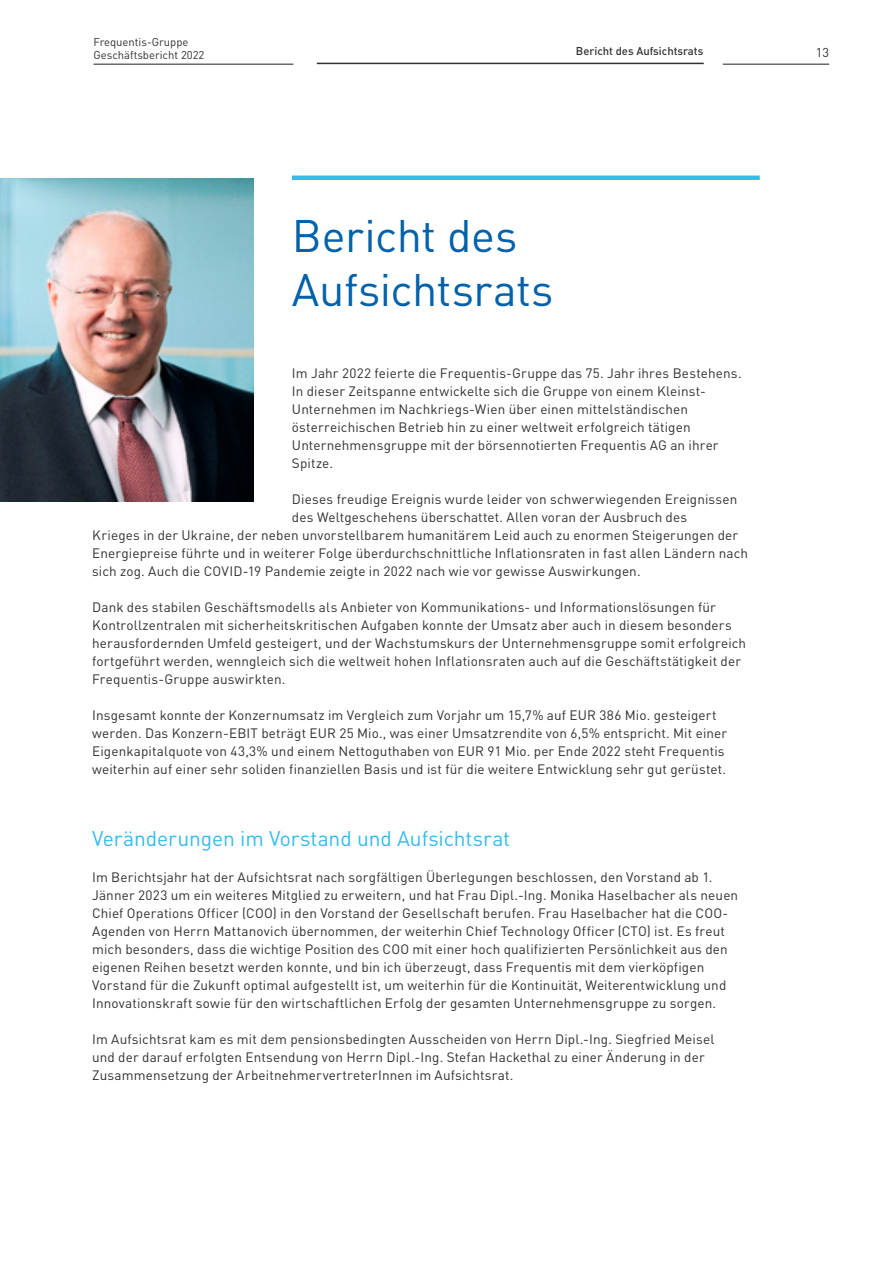
<style>
.page{position:relative;width:893px;height:1263px;background:#fff}
.page>*{position:absolute;margin:0;border:0;box-sizing:border-box;transform-origin:0 0}
.t1{font:45px/54px "DINOT";letter-spacing:-.01em;color:#0161aa}
.t2{font:21px "DINOT";letter-spacing:-.005em;color:#34bced}
.t3{font:13.5px/18px "DINOT";letter-spacing:.01em;color:#312f30}
.t4{font:12.75px "DINOT";color:#312f30}
.t5{font:11.25px "DINOT";color:#312f30}
.t6{font:500 11.25px "DINOT";color:#312f30}
</style>
<div class="page">
<hr style="left:723px;top:64px;width:106px;height:1px;background:#231f20">
<hr style="left:94px;top:64px;width:199px;height:1px;background:#231f20">
<hr style="left:317px;top:63px;width:387px;height:1px;background:#312f30">
<img style="left:0;top:179px;width:254px;height:323px">
<hr style="left:292px;top:176px;width:468px;height:4px;background:#34bced">
<p class="t5" style="left:94px;top:33px;width:96px">Frequentis-Gruppe</p>
<p class="t6" style="left:576px;top:44px;width:129px">Bericht des Aufsichtsrats</p>
<p class="t5" style="left:94px;top:47px;width:112px">Geschäftsbericht 2022</p>
<p class="t4" style="left:816px;top:42px;width:15px">13</p>
<h1 class="t1" style="left:292px;top:206px;width:263px">Bericht des<br>Aufsichtsrats</h1>
<p class="t3" style="left:292px;top:363px;width:451px">Im Jahr 2022 feierte die Frequentis-Gruppe das 75. Jahr ihres Bestehens.<br>In dieser Zeitspanne entwickelte sich die Gruppe von einem Kleinst-Unternehmen im Nachkriegs-Wien über einen mittelständischen österreichischen Betrieb hin zu einer weltweit erfolgreich tätigen Unternehmensgruppe mit der börsennotierten Frequentis AG an ihrer Spitze.</p>
<p class="t3" style="left:292px;top:489px;width:447px">Dieses freudige Ereignis wurde leider von schwerwiegenden Ereignissen</p>
<p class="t3" style="left:292px;top:507px;width:397px">des Weltgeschehens überschattet. Allen voran der Ausbruch des</p>
<p class="t3" style="left:92px;top:525px;width:647px">Krieges in der Ukraine, der neben unvorstellbarem humanitärem Leid auch zu enormen Steigerungen der</p>
<p class="t3" style="left:92px;top:543px;width:658px">Energiepreise führte und in weiterer Folge überdurchschnittliche Inflationsraten in fast allen Ländern nach</p>
<p class="t3" style="left:92px;top:561px;width:550px">sich zog. Auch die COVID-19 Pandemie zeigte in 2022 nach wie vor gewisse Auswirkungen.</p>
<p class="t3" style="left:92px;top:597px;width:656px">Dank des stabilen Geschäftsmodells als Anbieter von Kommunikations- und Informationslösungen für Kontrollzentralen mit sicherheitskritischen Aufgaben konnte der Umsatz aber auch in diesem besonders herausfordernden Umfeld gesteigert, und der Wachstumskurs der Unternehmensgruppe somit erfolgreich fortgeführt werden, wenngleich sich die weltweit hohen Inflationsraten auch auf die Geschäftstätigkeit der Frequentis-Gruppe auswirkten.</p>
<p class="t3" style="left:92px;top:705px;width:637px">Insgesamt konnte der Konzernumsatz im Vergleich zum Vorjahr um 15,7% auf EUR 386 Mio. gesteigert werden. Das Konzern-EBIT beträgt EUR 25 Mio., was einer Umsatzrendite von 6,5% entspricht. Mit einer Eigenkapitalquote von 43,3% und einem Nettoguthaben von EUR 91 Mio. per Ende 2022 steht Frequentis weiterhin auf einer sehr soliden finanziellen Basis und ist für die weitere Entwicklung sehr gut gerüstet.</p>
<h2 class="t2" style="left:92px;top:822px;width:419px">Veränderungen im Vorstand und Aufsichtsrat</h2>
<p class="t3" style="left:92px;top:867px;width:648px">Im Berichtsjahr hat der Aufsichtsrat nach sorgfältigen Überlegungen beschlossen, den Vorstand ab 1.<br>Jänner 2023 um ein weiteres Mitglied zu erweitern, und hat Frau Dipl.-Ing. Monika Haselbacher als neuen Chief Operations Officer (COO) in den Vorstand der Gesellschaft berufen. Frau Haselbacher hat die COO-Agenden von Herrn Mattanovich übernommen, der weiterhin Chief Technology Officer (CTO) ist. Es freut mich besonders, dass die wichtige Position des COO mit einer hoch qualifizierten Persönlichkeit aus den eigenen Reihen besetzt werden konnte, und bin ich überzeugt, dass Frequentis mit dem vierköpfigen Vorstand für die Zukunft optimal aufgestellt ist, um weiterhin für die Kontinuität, Weiterentwicklung und Innovationskraft sowie für den wirtschaftlichen Erfolg der gesamten Unternehmensgruppe zu sorgen.</p>
<p class="t3" style="left:92px;top:1029px;width:624px">Im Aufsichtsrat kam es mit dem pensionsbedingten Ausscheiden von Herrn Dipl.-Ing. Siegfried Meisel und der darauf erfolgten Entsendung von Herrn Dipl.-Ing. Stefan Hackethal zu einer Änderung in der<br>Zusammensetzung der ArbeitnehmervertreterInnen im Aufsichtsrat.</p>
</div>
